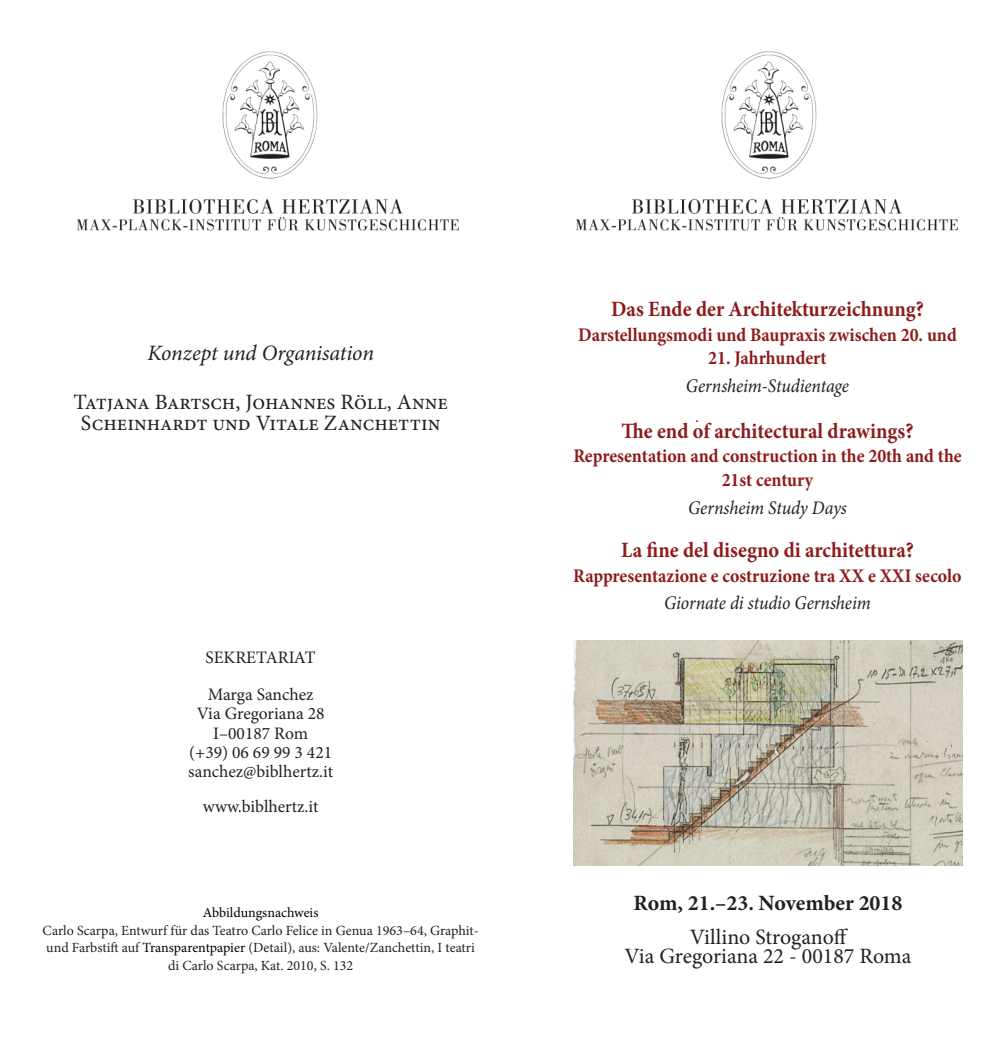
<style>
.page{position:relative;width:993px;height:1042px;background:#fff}
.page>*{position:absolute;margin:0;border:0;box-sizing:border-box;transform-origin:0 0}
.t1{font:21.88px/21px "Minion Pro";color:#231f20;text-align:center}
.t2{font:700 21.88px "Minion Pro";color:#8e1b1c;scale:.93 1}
.t3{font:700 21.88px "Minion Pro";letter-spacing:-.005em;color:#231f20}
.t4{font:italic 21.88px "Minion Pro";letter-spacing:-.005em;color:#231f20}
.t5{font:700 19.25px/23.1px "Minion Pro";color:#8e1b1c;text-align:center;scale:.93 1}
.t6{font:italic 19.25px "Minion Pro";letter-spacing:-.005em;color:#231f20;scale:.93 1}
.t7{font:17.5px/19.2px "Minion Pro";color:#231f20}
.t8{font:14px/17.5px "Minion Pro";color:#231f20;text-align:center}
.t9{font:14px "Minion Pro";color:#000}
.s1{color:#000}
</style>
<div class="page">
<img style="left:77px;top:51px;width:382px;height:180px">
<img style="left:575px;top:51px;width:383px;height:180px">
<img style="left:573px;top:640px;width:389px;height:225px">
<h1 class="t4" style="left:147px;top:338px;width:228px">Konzept und Organisation</h1>
<h1 class="t1" style="left:73px;top:392px;width:376px">Tatjana Bartsch, Johannes Röll, Anne<br>Scheinhardt und Vitale Zanchettin</h1>
<p class="t7" style="left:205px;top:639px;width:112px;line-height:36.8px">SEKRETARIAT<br>Marga Sanchez</p>
<p class="t7" style="left:188px;top:704px;width:146px;text-align:center">Via Gregoriana 28<br>I–00187 Rom<br>(+39) 06 69 99 3 421 sanchez@biblhertz.it</p>
<p class="t7" style="left:203px;top:797px;width:117px">www.biblhertz.it</p>
<p class="t9" style="left:203px;top:903px;width:117px">Abbildungsnachweis</p>
<p class="t8" style="left:43px;top:921px;width:437px">Carlo Scarpa, Entwurf für das Teatro Carlo Felice in Genua 1963–64, Graphit&shy;und Farbstift auf <span class="s1">Transparentpapier</span> (Detail), aus: Valente/Zanchettin, I teatri di Carlo Scarpa, Kat. 2010, S. 132</p>
<h1 class="t2" style="left:611px;top:294px;width:337px">Das Ende der Architekturzeichnung?</h1>
<h2 class="t5" style="left:578px;top:323px;width:408px">Darstellungsmodi und Baupraxis zwischen 20. und</h2>
<h2 class="t5" style="left:708px;top:346px;width:129px">21. Jahrhundert</h2>
<h2 class="t6" style="left:685px;top:373px;width:177px">Gernsheim-Studientage</h2>
<h1 class="t2" style="left:621px;top:415px;width:315px">The end of architectural drawings?</h1>
<h2 class="t5" style="left:573px;top:444px;width:419px">Representation and construction in the 20th and the<br>21st century</h2>
<h2 class="t6" style="left:687px;top:494px;width:172px">Gernsheim Study Days</h2>
<h1 class="t2" style="left:620px;top:535px;width:316px">La fine del disegno di architettura?</h1>
<h2 class="t5" style="left:573px;top:564px;width:419px">Rappresentazione e costruzione tra XX e XXI secolo</h2>
<h2 class="t6" style="left:664px;top:589px;width:223px">Giornate di studio Gernsheim</h2>
<h1 class="t3" style="left:633px;top:887px;width:270px">Rom, 21.–23. November 2018</h1>
<h1 class="t1" style="left:624px;top:927px;width:288px;line-height:19.2px">Villino Stroganoff<br>Via Gregoriana 22 - 00187 Roma</h1>
</div>
